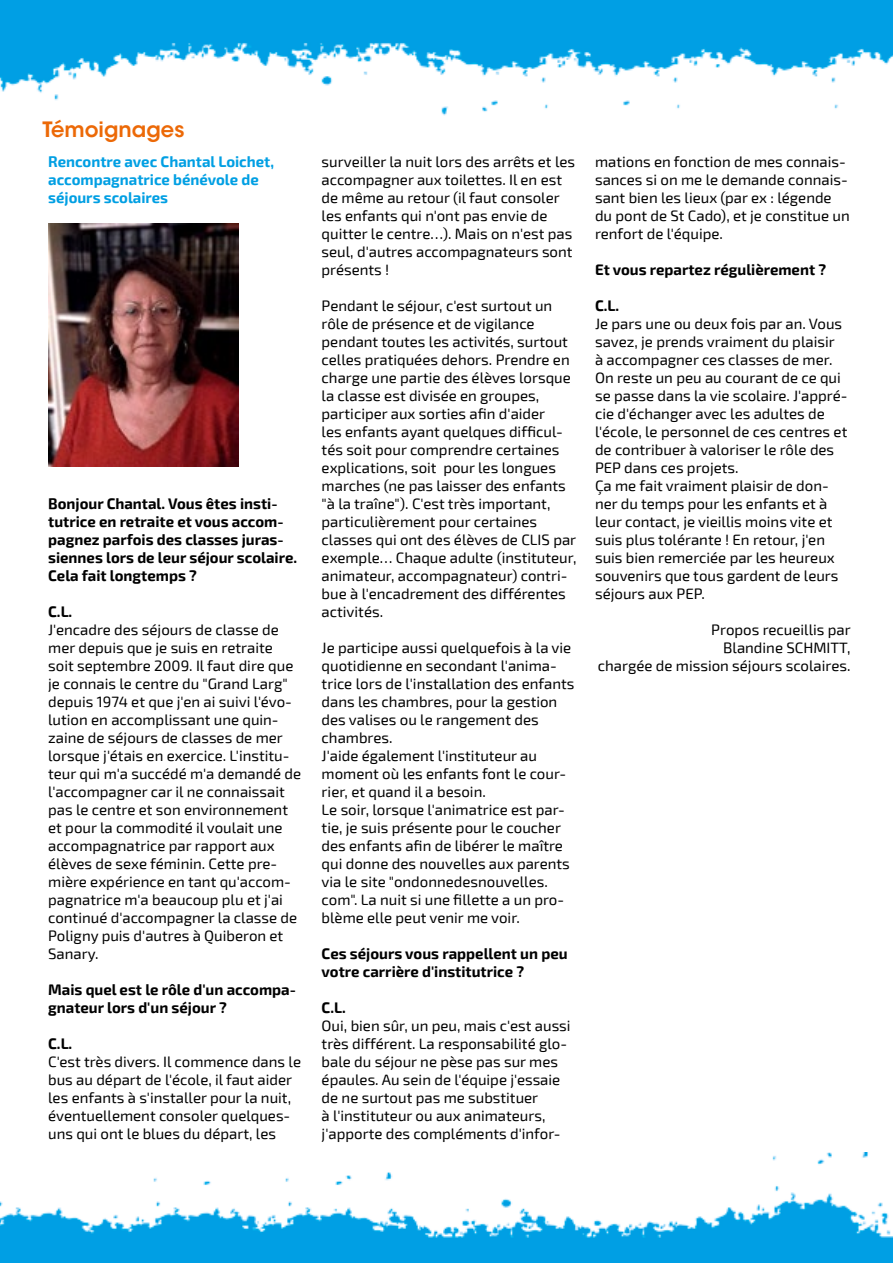
<style>
.page{position:relative;width:893px;height:1263px;background:#fff}
.page>*{position:absolute;margin:0;border:0;box-sizing:border-box;transform-origin:0 0}
.t1{font:600 21px "ITC Avant Garde Std";color:#ec6907}
.t2{font:15px/18px "Exo 2";color:#000}
.t3{font:700 15px/18px "Exo 2";color:#000}
.t4{font:700 15px/18px "Exo 2";color:#009fe3}
</style>
<div class="page">
<img style="left:0;top:0;width:893px;height:116px">
<img style="left:0;top:1152px;width:893px;height:111px">
<img style="left:48px;top:224px;width:190px;height:242px">
<h1 class="t1" style="left:43px;top:116px;width:143px">Témoignages</h1>
<p class="t4" style="left:48px;top:153px;width:227px">Rencontre avec Chantal Loichet, accompagnatrice bénévole de séjours scolaires</p>
<p class="t3" style="left:48px;top:495px;width:250px">Bonjour Chantal. Vous êtes insti&shy;tutrice en retraite et vous accom&shy;pagnez parfois des classes juras&shy;siennes lors de leur séjour scolaire.<br>Cela fait longtemps ?</p>
<p class="t3" style="left:48px;top:603px;width:26px">C.L.</p>
<p class="t2" style="left:48px;top:621px;width:254px">J'encadre des séjours de classe de mer depuis que je suis en retraite soit septembre 2009. Il faut dire que je connais le centre du "Grand Larg" depuis 1974 et que j'en ai suivi l'évo&shy;lution en accomplissant une quin&shy;zaine de séjours de classes de mer lorsque j'étais en exercice. L'institu&shy;teur qui m'a succédé m'a demandé de l'accompagner car il ne connaissait pas le centre et son environnement et pour la commodité il voulait une accompagnatrice par rapport aux élèves de sexe féminin. Cette pre&shy;mière expérience en tant qu'accom&shy;pagnatrice m'a beaucoup plu et j'ai continué d'accompagner la classe de Poligny puis d'autres à Quiberon et Sanary.</p>
<p class="t3" style="left:48px;top:981px;width:249px">Mais quel est le rôle d'un accompa&shy;gnateur lors d'un séjour ?</p>
<p class="t3" style="left:48px;top:1035px;width:26px">C.L.</p>
<p class="t2" style="left:48px;top:1053px;width:254px">C'est très divers. Il commence dans le bus au départ de l'école, il faut aider les enfants à s'installer pour la nuit, éventuellement consoler quelques&shy;uns qui ont le blues du départ, les</p>
<p class="t2" style="left:322px;top:153px;width:255px">surveiller la nuit lors des arrêts et les accompagner aux toilettes. Il en est de même au retour (il faut consoler les enfants qui n'ont pas envie de quitter le centre…). Mais on n'est pas seul, d'autres accompagnateurs sont présents !</p>
<p class="t2" style="left:322px;top:297px;width:256px">Pendant le séjour, c'est surtout un rôle de présence et de vigilance pendant toutes les activités, surtout celles pratiquées dehors. Prendre en charge une partie des élèves lorsque la classe est divisée en groupes, participer aux sorties afin d'aider<br>les enfants ayant quelques difficul&shy;tés soit pour comprendre certaines explications, soit pour les longues marches (ne pas laisser des enfants "à la traîne"). C'est très important, particulièrement pour certaines classes qui ont des élèves de CLIS par exemple… Chaque adulte (instituteur, animateur, accompagnateur) contri&shy;bue à l'encadrement des différentes activités.</p>
<p class="t2" style="left:322px;top:639px;width:254px">Je participe aussi quelquefois à la vie quotidienne en secondant l'anima&shy;trice lors de l'installation des enfants dans les chambres, pour la gestion des valises ou le rangement des chambres.<br>J'aide également l'instituteur au moment où les enfants font le cour&shy;rier, et quand il a besoin.<br>Le soir, lorsque l'animatrice est par&shy;tie, je suis présente pour le coucher des enfants afin de libérer le maître qui donne des nouvelles aux parents via le site "ondonnedesnouvelles. com". La nuit si une fillette a un pro&shy;blème elle peut venir me voir.</p>
<p class="t3" style="left:322px;top:945px;width:248px">Ces séjours vous rappellent un peu votre carrière d'institutrice ?</p>
<p class="t3" style="left:322px;top:999px;width:26px">C.L.</p>
<p class="t2" style="left:322px;top:1017px;width:250px">Oui, bien sûr, un peu, mais c'est aussi très différent. La responsabilité glo&shy;bale du séjour ne pèse pas sur mes épaules. Au sein de l'équipe j'essaie de ne surtout pas me substituer<br>à l'instituteur ou aux animateurs, j'apporte des compléments d'infor-</p>
<p class="t2" style="left:595px;top:153px;width:256px">mations en fonction de mes connais&shy;sances si on me le demande connais&shy;sant bien les lieux (par ex : légende du pont de St Cado), et je constitue un renfort de l'équipe.</p>
<p class="t3" style="left:595px;top:261px;width:233px">Et vous repartez régulièrement ?</p>
<p class="t3" style="left:595px;top:297px;width:26px">C.L.</p>
<p class="t2" style="left:595px;top:315px;width:254px">Je pars une ou deux fois par an. Vous savez, je prends vraiment du plaisir<br>à accompagner ces classes de mer.<br>On reste un peu au courant de ce qui se passe dans la vie scolaire. J'appré&shy;cie d'échanger avec les adultes de l'école, le personnel de ces centres et de contribuer à valoriser le rôle des PEP dans ces projets.<br>Ça me fait vraiment plaisir de don&shy;ner du temps pour les enfants et à leur contact, je vieillis moins vite et suis plus tolérante ! En retour, j'en suis bien remerciée par les heureux souvenirs que tous gardent de leurs séjours aux PEP.</p>
<p class="t2" style="left:598px;top:621px;width:254px;text-align:right">Propos recueillis par<br>Blandine SCHMITT,<br>chargée de mission séjours scolaires.</p>
</div>
